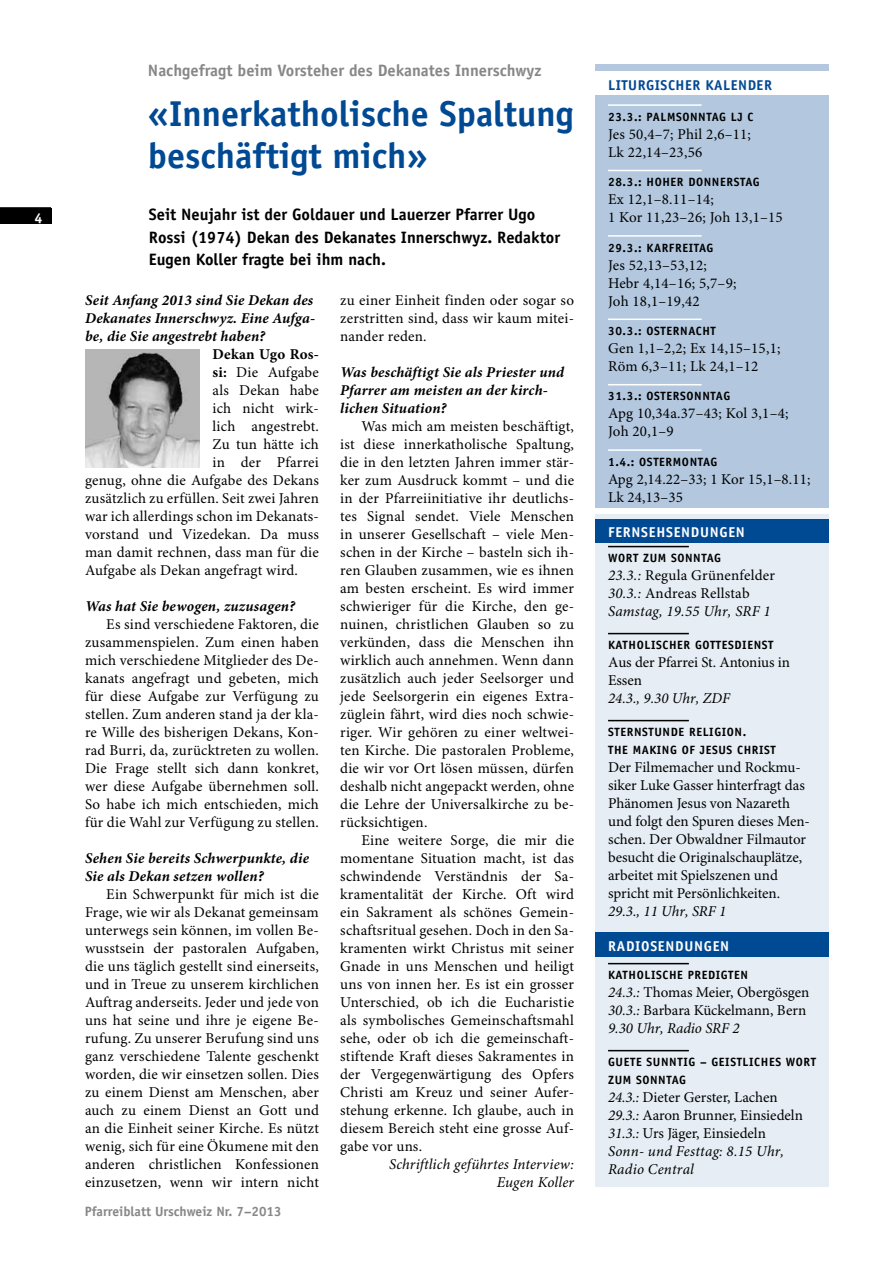
<style>
.page{position:relative;width:893px;height:1263px;background:#fff}
.page>*{position:absolute;margin:0;border:0;box-sizing:border-box;transform-origin:0 0}
.t1{font:700 36px/42px "Officina Sans Std";color:#004993}
.t2{font:700 16.5px/22.5px "Officina Sans Std";color:#000}
.t3{font:700 16.5px "Officina Sans Std";color:#868786}
.t4{font:15px/18px "Minion Pro";letter-spacing:.01em;color:#000}
.t5{font:italic 700 15px/18px "Minion Pro";letter-spacing:.01em;color:#000}
.t6{font:italic 15px/18px "Minion Pro";letter-spacing:.01em;color:#000;text-align:right}
.t7{font:700 15px "Minion Pro";letter-spacing:.015em;color:#000}
.t8{font:700 14.25px "Officina Sans Std";color:#fff}
.t9{font:700 14.25px "Officina Sans Std";letter-spacing:.035em;color:#004993}
.t10{font:700 13.5px "Officina Sans Std";color:#868786}
.t11{font:700 12px "Officina Sans Std";letter-spacing:.05em;color:#000}
.s1{font-weight:700}
.s2{font-style:normal}
.s3{font-style:italic}
</style>
<div class="page">
<div style="left:0;top:208px;width:51px;height:16px;background:#000"></div>
<hr style="left:0;top:207px;width:51px;height:2px;background:#000">
<div style="left:595px;top:514px;width:234px;height:673px;background:#e6edf4"></div>
<hr style="left:608px;top:546px;width:81px;height:1px;background:#000">
<hr style="left:608px;top:633px;width:81px;height:1px;background:#000">
<hr style="left:608px;top:720px;width:81px;height:1px;background:#000">
<hr style="left:608px;top:963px;width:81px;height:1px;background:#000">
<hr style="left:608px;top:1050px;width:81px;height:1px;background:#000">
<div style="left:595px;top:519px;width:234px;height:23px;background:#004993"></div>
<div style="left:596px;top:932px;width:233px;height:25px;background:#004993"></div>
<div style="left:595px;top:64px;width:234px;height:443px;background:#b3c8df"></div>
<hr style="left:608px;top:104px;width:94px;height:2px;background:#fff">
<hr style="left:608px;top:170px;width:94px;height:1px;background:#fff">
<hr style="left:608px;top:235px;width:94px;height:2px;background:#fff">
<hr style="left:608px;top:319px;width:94px;height:1px;background:#fff">
<hr style="left:608px;top:384px;width:94px;height:1px;background:#fff">
<hr style="left:608px;top:449px;width:94px;height:2px;background:#fff">
<div style="left:595px;top:71px;width:234px;height:24px;background:#fff"></div>
<img style="left:85px;top:349px;width:115px;height:118px">
<p class="t8" style="left:35px;top:209px;width:9px">4</p>
<p class="t3" style="left:148px;top:60px;width:395px">Nachgefragt beim Vorsteher des Dekanates Innerschwyz</p>
<h1 class="t1" style="left:148px;top:93px;width:427px">«Innerkatholische Spaltung beschäftigt mich»</h1>
<p class="t2" style="left:149px;top:203px;width:413px">Seit Neujahr ist der Goldauer und Lauerzer Pfarrer Ugo<br>Rossi (1974) Dekan des Dekanates Innerschwyz. Redaktor<br>Eugen Koller fragte bei ihm nach.</p>
<p class="t5" style="left:85px;top:292px;width:232px">Seit Anfang 2013 sind Sie Dekan des<br>Dekanates Innerschwyz. Eine Aufga&shy;be, die Sie angestrebt haben?</p>
<p class="t7" style="left:213px;top:345px;width:108px">Dekan Ugo Ros-</p>
<p class="t4" style="left:213px;top:364px;width:108px"><span class="s1">si:</span> Die Aufgabe</p>
<p class="t4" style="left:213px;top:382px;width:108px">als Dekan habe</p>
<p class="t4" style="left:213px;top:400px;width:108px">ich nicht wirk-</p>
<p class="t4" style="left:213px;top:418px;width:108px">lich angestrebt.</p>
<p class="t4" style="left:213px;top:436px;width:108px">Zu tun hätte ich</p>
<p class="t4" style="left:213px;top:454px;width:108px">in der Pfarrei</p>
<p class="t4" style="left:85px;top:472px;width:235px">genug, ohne die Aufgabe des Dekans</p>
<p class="t4" style="left:85px;top:490px;width:235px">zusätzlich zu erfüllen. Seit zwei Jahren</p>
<p class="t4" style="left:85px;top:508px;width:235px">war ich allerdings schon im Dekanats-</p>
<p class="t4" style="left:85px;top:526px;width:235px">vorstand und Vizedekan. Da muss</p>
<p class="t4" style="left:85px;top:544px;width:235px">man damit rechnen, dass man für die</p>
<p class="t4" style="left:85px;top:562px;width:215px">Aufgabe als Dekan angefragt wird.</p>
<p class="t5" style="left:85px;top:598px;width:212px">Was hat Sie bewogen, zuzusagen?</p>
<p class="t4" style="left:85px;top:616px;width:235px;text-align:justify;text-indent:21px">Es sind verschiedene Faktoren, die zusammenspielen. Zum einen haben mich verschiedene Mitglieder des De&shy;kanats angefragt und gebeten, mich für diese Aufgabe zur Verfügung zu stellen. Zum anderen stand ja der kla&shy;re Wille des bisherigen Dekans, Kon&shy;rad Burri, da, zurücktreten zu wollen.<br>Die Frage stellt sich dann konkret, wer diese Aufgabe übernehmen soll.<br>So habe ich mich entschieden, mich für die Wahl zur Verfügung zu stellen.</p>
<p class="t5" style="left:85px;top:850px;width:226px">Sehen Sie bereits Schwerpunkte, die<br>Sie als Dekan setzen wollen?</p>
<p class="t4" style="left:85px;top:886px;width:235px;text-align:justify;text-indent:21px">Ein Schwerpunkt für mich ist die Frage, wie wir als Dekanat gemeinsam unterwegs sein können, im vollen Be&shy;wusstsein der pastoralen Aufgaben, die uns täglich gestellt sind einerseits, und in Treue zu unserem kirchlichen Auftrag anderseits. Jeder und jede von uns hat seine und ihre je eigene Be&shy;rufung. Zu unserer Berufung sind uns ganz verschiedene Talente geschenkt worden, die wir einsetzen sollen. Dies zu einem Dienst am Menschen, aber auch zu einem Dienst an Gott und an die Einheit seiner Kirche. Es nützt wenig, sich für eine Ökumene mit den anderen christlichen Konfessionen einzusetzen, wenn wir intern nicht</p>
<p class="t10" style="left:85px;top:1203px;width:198px">Pfarreiblatt Urschweiz Nr. 7–2013</p>
<p class="t4" style="left:340px;top:292px;width:235px;text-align:justify">zu einer Einheit finden oder sogar so zerstritten sind, dass wir kaum mitei&shy;nander reden.</p>
<p class="t5" style="left:340px;top:364px;width:226px">Was beschäftigt Sie als Priester und<br>Pfarrer am meisten an der kirch&shy;lichen Situation?</p>
<p class="t4" style="left:340px;top:418px;width:235px;text-align:justify;text-indent:21px">Was mich am meisten beschäftigt, ist diese innerkatholische Spaltung, die in den letzten Jahren immer stär&shy;ker zum Ausdruck kommt – und die in der Pfarreiinitiative ihr deutlichs&shy;tes Signal sendet. Viele Menschen in unserer Gesellschaft – viele Men&shy;schen in der Kirche – basteln sich ih&shy;ren Glauben zusammen, wie es ihnen am besten erscheint. Es wird immer schwieriger für die Kirche, den ge&shy;nuinen, christlichen Glauben so zu verkünden, dass die Menschen ihn wirklich auch annehmen. Wenn dann zusätzlich auch jeder Seelsorger und jede Seelsorgerin ein eigenes Extra&shy;züglein fährt, wird dies noch schwie&shy;riger. Wir gehören zu einer weltwei&shy;ten Kirche. Die pastoralen Probleme, die wir vor Ort lösen müssen, dürfen deshalb nicht angepackt werden, ohne die Lehre der Universalkirche zu be&shy;rücksichtigen.</p>
<p class="t4" style="left:340px;top:832px;width:235px;text-align:justify;text-indent:21px">Eine weitere Sorge, die mir die momentane Situation macht, ist das schwindende Verständnis der Sa&shy;kramentalität der Kirche. Oft wird ein Sakrament als schönes Gemein&shy;schaftsritual gesehen. Doch in den Sa&shy;kramenten wirkt Christus mit seiner Gnade in uns Menschen und heiligt uns von innen her. Es ist ein grosser Unterschied, ob ich die Eucharistie als symbolisches Gemeinschaftsmahl sehe, oder ob ich die gemeinschaft&shy;stiftende Kraft dieses Sakramentes in der Vergegenwärtigung des Opfers Christi am Kreuz und seiner Aufer&shy;stehung erkenne. Ich glaube, auch in diesem Bereich steht eine grosse Auf&shy;gabe vor uns.</p>
<p class="t6" style="left:389px;top:1156px;width:186px">Schriftlich geführtes Interview:<br>Eugen Koller</p>
<p class="t9" style="left:608px;top:76px;width:164px">LITURGISCHER KALENDER</p>
<p class="t11" style="left:608px;top:109px;width:68px">23.3.: Palmsonntag</p>
<p class="t11" style="left:731px;top:109px;width:23px">LJ C</p>
<p class="t4" style="left:608px;top:126px;width:144px">Jes 50,4–7; Phil 2,6–11;<br>Lk 22,14–23,56</p>
<p class="t11" style="left:608px;top:175px;width:55px">28.3.: Hohe</p>
<p class="t11" style="left:677px;top:175px;width:28px">r Donne</p>
<p class="t11" style="left:726px;top:175px;width:15px">rstag</p>
<p class="t4" style="left:608px;top:191px;width:176px">Ex 12,1–8.11–14;<br>1 Kor 11,23–26; Joh 13,1–15</p>
<p class="t11" style="left:608px;top:240px;width:82px">29.3.: Karfreitag</p>
<p class="t4" style="left:608px;top:256px;width:130px">Jes 52,13–53,12;<br>Hebr 4,14–16; 5,7–9;<br>Joh 18,1–19,42</p>
<p class="t11" style="left:608px;top:323px;width:102px">30.3.: Osternacht</p>
<p class="t4" style="left:608px;top:340px;width:174px">Gen 1,1–2,2; Ex 14,15–15,1;<br>Röm 6,3–11; Lk 24,1–12</p>
<p class="t11" style="left:608px;top:389px;width:124px">31.3.: OSTERSONNTAG</p>
<p class="t4" style="left:608px;top:405px;width:182px">Apg 10,34a.37–43; Kol 3,1–4;<br>Joh 20,1–9</p>
<p class="t11" style="left:608px;top:454px;width:111px">1.4.: OSTERMONTAG</p>
<p class="t4" style="left:608px;top:471px;width:204px">Apg 2,14.22–33; 1 Kor 15,1–8.11;<br>Lk 24,13–35</p>
<p class="t8" style="left:608px;top:524px;width:34px">fernsehsendungen</p>
<p class="t11" style="left:608px;top:551px;width:78px">Wort zum Sonntag</p>
<p class="t6" style="left:608px;top:567px;width:168px;text-align:left">23.3.: <span class="s2">Regula Grünenfelder<br></span>30.3.: <span class="s2">Andreas Rellstab<br></span>Samstag, 19.55 Uhr, SRF 1</p>
<p class="t11" style="left:608px;top:638px;width:16px">Katho</p>
<p class="t11" style="left:644px;top:638px;width:66px">lischer Gottesdienst</p>
<p class="t4" style="left:608px;top:654px;width:183px">Aus der Pfarrei St. Antonius in<br>Essen</p>
<p class="t6" style="left:608px;top:690px;width:123px">24.3., 9.30 Uhr, ZDF</p>
<p class="t11" style="left:608px;top:725px;width:34px">Sternstunde</p>
<p class="t11" style="left:689px;top:725px;width:28px">Religion</p>
<p class="t11" style="left:743px;top:725px;width:5px">.</p>
<p class="t11" style="left:608px;top:743px;width:42px">The Making</p>
<p class="t11" style="left:682px;top:743px;width:32px">Of Jesus</p>
<p class="t11" style="left:737px;top:743px;width:29px">Ch rist</p>
<p class="t4" style="left:608px;top:759px;width:203px">Der Filmemacher und Rockmu&shy;siker Luke Gasser hinterfragt das<br>Phänomen Jesus von Nazareth und folgt den Spuren dieses Men&shy;schen. Der Obwaldner Filmautor besucht die Originalschauplätze, arbeitet mit Spielszenen und spricht mit Persönlichkeiten.</p>
<p class="t6" style="left:608px;top:903px;width:120px">29.3., 11 Uhr, SRF 1</p>
<p class="t8" style="left:608px;top:937px;width:19px">radiosendungen</p>
<p class="t11" style="left:608px;top:968px;width:16px">Katho</p>
<p class="t11" style="left:644px;top:968px;width:65px">lische Predigte</p>
<p class="t11" style="left:740px;top:968px;width:9px">N</p>
<p class="t4" style="left:608px;top:984px;width:203px"><span class="s3">24.3.:</span> Thomas Meier, Obergösgen<br><span class="s3">30.3.:</span> Barbara Kückelmann, Bern<br><span class="s3">9.30 Uhr, Radio SRF 2</span></p>
<p class="t11" style="left:608px;top:1055px;width:15px">Guete</p>
<p class="t11" style="left:647px;top:1055px;width:15px">Sunntig</p>
<p class="t11" style="left:700px;top:1055px;width:69px">– GeIStliches</p>
<p class="t11" style="left:786px;top:1055px;width:31px">Wort</p>
<p class="t11" style="left:608px;top:1073px;width:43px">zum Sonntag</p>
<p class="t4" style="left:608px;top:1089px;width:196px"><span class="s3">24.3.:</span> Dieter Gerster, Lachen<br><span class="s3">29.3.:</span> Aaron Brunner, Einsiedeln<br><span class="s3">31.3.:</span> Urs Jäger, Einsiedeln<br><span class="s3">Sonn- und Festtag: 8.15 Uhr,<br>Radio Central</span></p>
</div>
